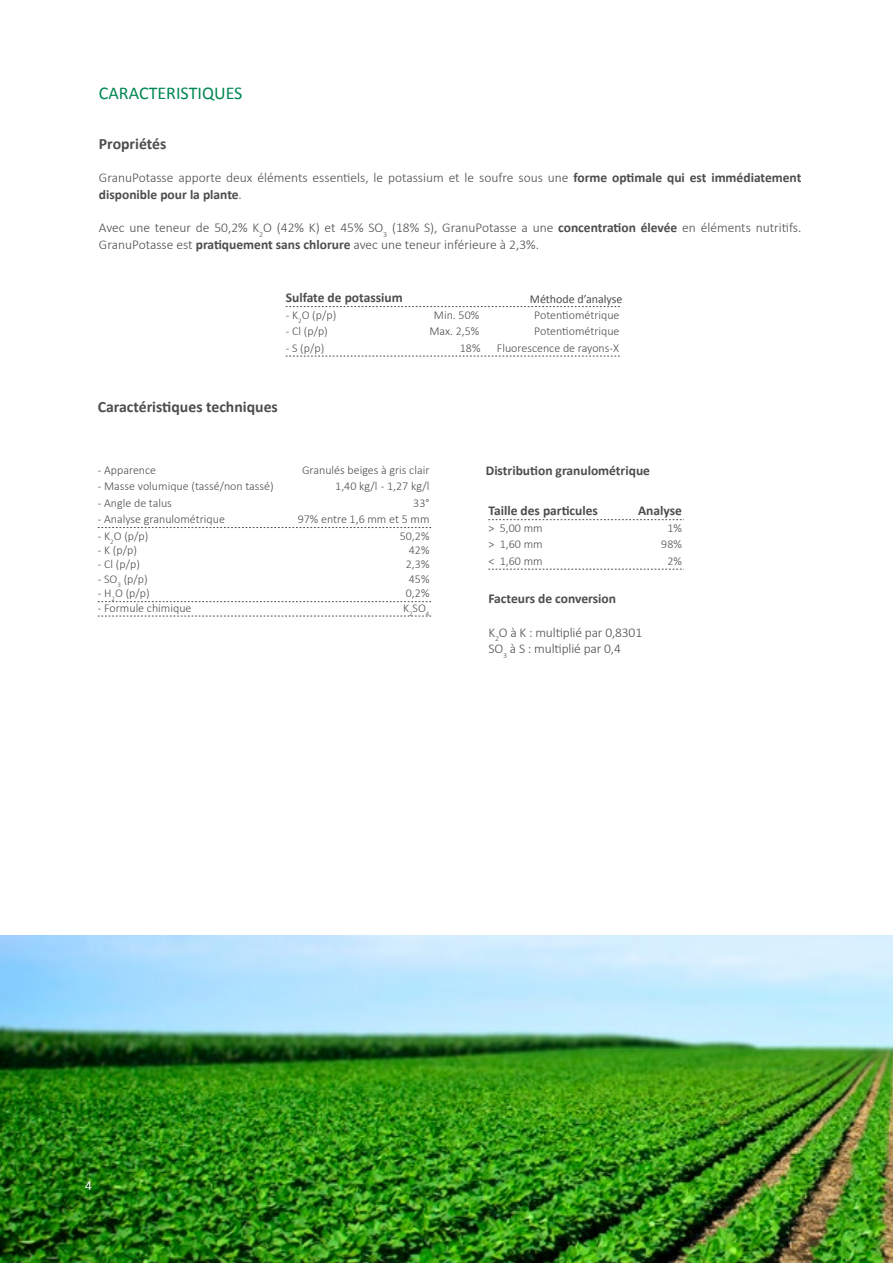
<style>
.page{position:relative;width:893px;height:1263px;background:#fff}
.page>*{position:absolute;margin:0;border:0;box-sizing:border-box;transform-origin:0 0}
.t1{font:18px "Calibri";color:#008752}
.t2{font:700 15.75px "Calibri";color:#4d4d4f}
.t3{font:300 13.5px/16.5px "Calibri";color:#4d4d4f}
.t4{font:700 13.5px "Calibri";color:#4d4d4f}
.t5{font:13.5px "Calibri";color:#fff}
.t6{font:300 12px "Calibri";color:#4d4d4f}
.t7{font:12px "Calibri";color:#4d4d4f}
.s1{font-weight:700}
</style>
<div class="page">
<svg style="left:286px;top:306px;width:334px;height:1px"></svg>
<svg style="left:286px;top:356px;width:334px;height:1px"></svg>
<svg style="left:488px;top:519px;width:196px;height:1px"></svg>
<svg style="left:488px;top:569px;width:196px;height:1px"></svg>
<svg style="left:98px;top:527px;width:333px;height:1px"></svg>
<svg style="left:98px;top:601px;width:333px;height:1px"></svg>
<svg style="left:98px;top:616px;width:333px;height:1px"></svg>
<img style="left:0;top:935px;width:893px;height:328px">
<h1 class="t1" style="left:99px;top:81px;width:145px">CARACTERISTIQUES</h1>
<h2 class="t2" style="left:99px;top:132px;width:69px">Propriétés</h2>
<p class="t3" style="left:99px;top:169px;width:704px">GranuPotasse apporte deux éléments essentiels, le potassium et le soufre sous une <span class="s1">forme optimale qui est immédiatement disponible pour la plante</span>.</p>
<p class="t3" style="left:99px;top:219px;width:704px">Avec une teneur de 50,2% K<sub>2</sub>O (42% K) et 45% SO<sub>3</sub> (18% S), GranuPotasse a une <span class="s1">concentration élevée</span> en éléments nutritifs.<br>GranuPotasse est <span class="s1">pratiquement sans chlorure</span> avec une teneur inférieure à 2,3%.</p>
<p class="t4" style="left:286px;top:288px;width:119px">Sulfate de potassium</p>
<p class="t6" style="left:286px;top:307px;width:52px">- K<sub>2</sub>O (p/p)</p>
<p class="t6" style="left:434px;top:307px;width:47px">Min. 50%</p>
<p class="t6" style="left:534px;top:307px;width:87px">Potentiométrique</p>
<p class="t6" style="left:286px;top:324px;width:44px">- Cl (p/p)</p>
<p class="t6" style="left:429px;top:324px;width:51px">Max. 2,5%</p>
<p class="t6" style="left:534px;top:324px;width:87px">Potentiométrique</p>
<p class="t6" style="left:286px;top:340px;width:40px">- S (p/p)</p>
<p class="t6" style="left:460px;top:340px;width:22px">18%</p>
<p class="t6" style="left:497px;top:340px;width:124px">Fluorescence de rayons-X</p>
<p class="t7" style="left:530px;top:291px;width:94px">Méthode d’analyse</p>
<h2 class="t2" style="left:98px;top:396px;width:182px">Caractéristiques techniques</h2>
<p class="t6" style="left:98px;top:462px;width:60px">- Apparence</p>
<p class="t6" style="left:302px;top:462px;width:129px">Granulés beiges à gris clair</p>
<p class="t4" style="left:486px;top:461px;width:166px">Distribution granulométrique</p>
<p class="t6" style="left:98px;top:479px;width:177px">- Masse volumique (tassé/non tassé)</p>
<p class="t6" style="left:335px;top:479px;width:96px">1,40 kg/l - 1,27 kg/l</p>
<p class="t6" style="left:98px;top:495px;width:76px">- Angle de talus</p>
<p class="t6" style="left:413px;top:495px;width:18px">33°</p>
<p class="t6" style="left:98px;top:512px;width:129px">- Analyse granulométrique</p>
<p class="t6" style="left:298px;top:512px;width:133px">97% entre 1,6 mm et 5 mm</p>
<p class="t6" style="left:98px;top:528px;width:52px">- K<sub>2</sub>O (p/p)</p>
<p class="t6" style="left:400px;top:528px;width:31px">50,2%</p>
<p class="t6" style="left:98px;top:542px;width:41px">- K (p/p)</p>
<p class="t6" style="left:409px;top:542px;width:22px">42%</p>
<p class="t6" style="left:98px;top:557px;width:44px">- Cl (p/p)</p>
<p class="t6" style="left:406px;top:557px;width:25px">2,3%</p>
<p class="t6" style="left:98px;top:571px;width:51px">- SO<sub>3</sub> (p/p)</p>
<p class="t6" style="left:409px;top:571px;width:22px">45%</p>
<p class="t6" style="left:98px;top:586px;width:53px">- H<sub>2</sub>O (p/p)</p>
<p class="t6" style="left:406px;top:586px;width:25px">0,2%</p>
<p class="t6" style="left:98px;top:600px;width:95px">- Formule chimique</p>
<p class="t6" style="left:403px;top:600px;width:28px">K<sub>2</sub>SO<sub>4</sub></p>
<p class="t4" style="left:488px;top:501px;width:111px">Taille des particules</p>
<p class="t4" style="left:638px;top:501px;width:45px">Analyse</p>
<p class="t6" style="left:488px;top:520px;width:56px">&gt; 5,00 mm</p>
<p class="t6" style="left:667px;top:520px;width:16px">1%</p>
<p class="t6" style="left:488px;top:537px;width:56px">&gt; 1,60 mm</p>
<p class="t6" style="left:661px;top:537px;width:22px">98%</p>
<p class="t6" style="left:488px;top:553px;width:56px">&lt; 1,60 mm</p>
<p class="t6" style="left:667px;top:553px;width:16px">2%</p>
<p class="t4" style="left:488px;top:589px;width:129px">Facteurs de conversion</p>
<p class="t3" style="left:488px;top:624px;width:155px">K<sub>2</sub>O à K : multiplié par 0,8301<br>SO<sub>3</sub> à S : multiplié par 0,4</p>
<p class="t5" style="left:85px;top:1177px;width:8px">4</p>
</div>
